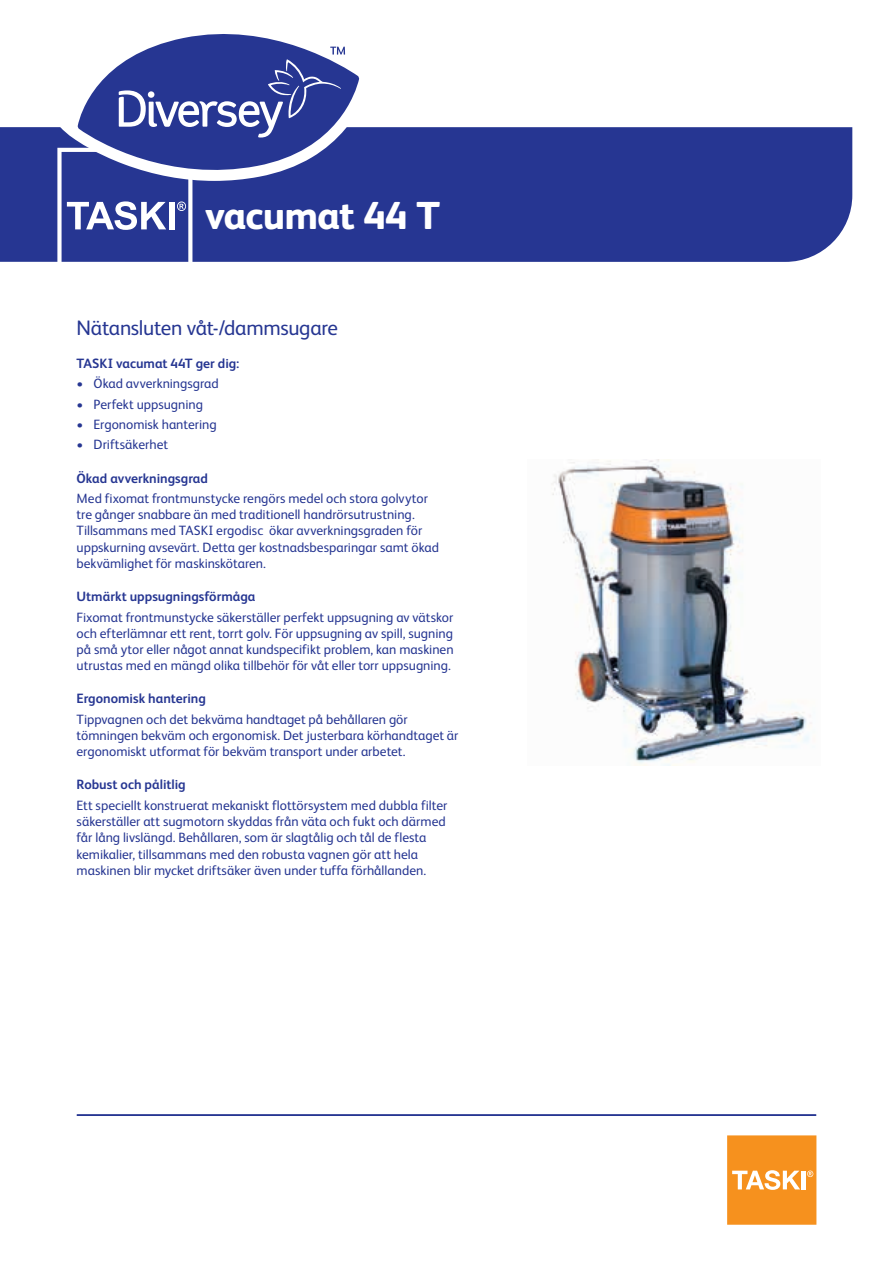
<style>
.page{position:relative;width:893px;height:1263px;background:#fff}
.page>*{position:absolute;margin:0;border:0;box-sizing:border-box;transform-origin:0 0}
.t1{font:800 39px "FS Albert Pro";letter-spacing:-.02em;color:#fff}
.Product_Description{font:21px "FS Albert Pro";letter-spacing:-.015em;color:#263692}
.Maintext{font:13.5px/16.2px "FS Albert Pro";color:#263692}
.Subheads{font:700 13.5px "FS Albert Pro";color:#263692}
</style>
<div class="page">
<img style="left:551px;top:459px;width:261px;height:306px">
<div style="left:0;top:127px;width:852px;height:135px;background:#263692"></div>
<svg style="left:57px;top:148px;width:135px;height:114px;background:#4e5ba6"></svg>
<div style="left:169px;top:202px;width:6px;height:27px;background:#fff"></div>
<svg style="left:727px;top:1135px;width:89px;height:90px;background:#f69c34"></svg>
<svg style="left:58px;top:78px;width:316px;height:103px"></svg>
<svg style="left:78px;top:34px;width:281px;height:148px;fill:#263692"></svg>
<svg style="left:119px;top:47px;width:226px;height:91px;background:#4a58a4"></svg>
<hr style="left:77px;top:1114px;width:739px;height:2px;background:#263692">
<p class="t1" style="left:205px;top:185px;width:236px">vacumat 44 T</p>
<p class="Product_Description" style="left:77px;top:313px;width:263px">Nätansluten våt-/dammsugare</p>
<p class="Subheads" style="left:77px;top:353px;width:164px">TASKI vacumat 44T ger dig:</p>
<p class="Maintext" style="left:77px;top:374px;width:144px">• Ökad avverkningsgrad</p>
<p class="Maintext" style="left:77px;top:395px;width:128px">• Perfekt uppsugning</p>
<p class="Maintext" style="left:77px;top:415px;width:142px">• Ergonomisk hantering</p>
<p class="Maintext" style="left:77px;top:436px;width:93px">• Driftsäkerhet</p>
<p class="Subheads" style="left:77px;top:468px;width:133px">Ökad avverkningsgrad</p>
<p class="Maintext" style="left:77px;top:489px;width:364px">Med fixomat frontmunstycke rengörs medel och stora golvytor tre gånger snabbare än med traditionell handrörsutrustning.<br>Tillsammans med TASKI ergodisc ökar avverkningsgraden för uppskurning avsevärt. Detta ger kostnadsbesparingar samt ökad bekvämlighet för maskinskötaren.</p>
<p class="Subheads" style="left:77px;top:587px;width:180px">Utmärkt uppsugningsförmåga</p>
<p class="Maintext" style="left:77px;top:608px;width:379px;text-align:justify">Fixomat frontmunstycke säkerställer perfekt uppsugning av vätskor och efterlämnar ett rent, torrt golv. För uppsugning av spill, sugning på små ytor eller något annat kundspecifikt problem, kan maskinen utrustas med en mängd olika tillbehör för våt eller torr uppsugning.</p>
<p class="Subheads" style="left:77px;top:689px;width:131px">Ergonomisk hantering</p>
<p class="Maintext" style="left:77px;top:710px;width:384px">Tippvagnen och det bekväma handtaget på behållaren gör tömningen bekväm och ergonomisk. Det justerbara körhandtaget är ergonomiskt utformat för bekväm transport under arbetet.</p>
<p class="Subheads" style="left:77px;top:775px;width:111px">Robust och pålitlig</p>
<p class="Maintext" style="left:77px;top:796px;width:372px">Ett speciellt konstruerat mekaniskt flottörsystem med dubbla filter säkerställer att sugmotorn skyddas från väta och fukt och därmed får lång livslängd. Behållaren, som är slagtålig och tål de flesta kemikalier, tillsammans med den robusta vagnen gör att hela maskinen blir mycket driftsäker även under tuffa förhållanden.</p>
</div>
